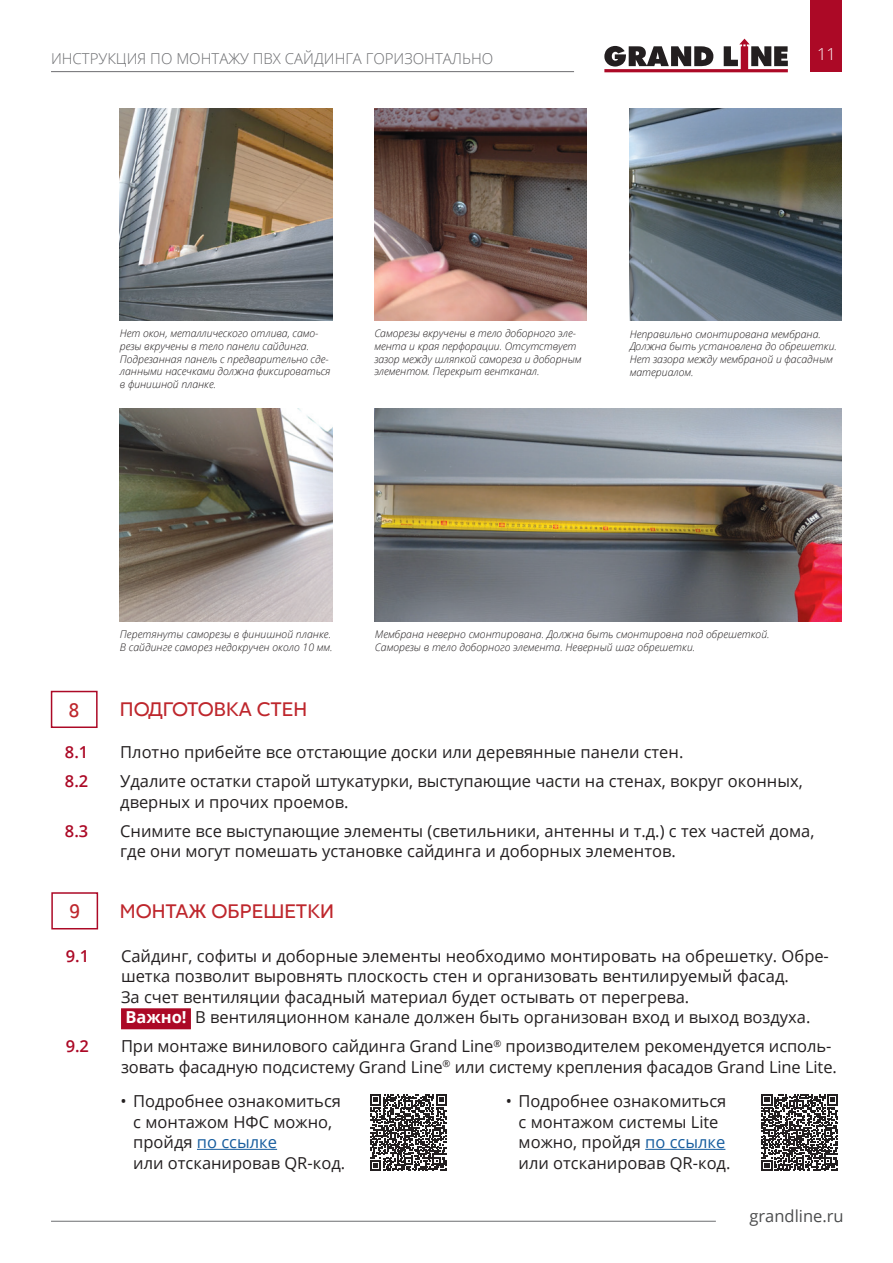
<style>
.page{position:relative;width:893px;height:1263px;background:#fff}
.page>*{position:absolute;margin:0;border:0;box-sizing:border-box;transform-origin:0 0}
.t1{font:19.5px "Red Ring";color:#be262c}
.t2{font:16.5px/20.5px "Open Sans";color:#231f20}
.t3{font:600 16.5px "Open Sans";color:#ac0926}
.t4{font:16.5px "Open Sans";color:#4b4c4d}
.t5{font:300 16.5px "Open Sans";color:#fff}
.t6{font:300 15px "Open Sans";color:#6c6d70}
.t7{font:italic 300 10.5px/12.6px "Open Sans";color:#231f20}
.s1{font-weight:700;color:#fff}
.s2{color:#175d9e}
</style>
<div class="page">
<div style="left:811px;top:0;width:31px;height:72px;background:#ac0926"></div>
<svg style="left:604px;top:39px;width:184px;height:33px"></svg>
<hr style="left:51px;top:71px;width:523px;height:1px;background:#6c6d70">
<hr style="left:51px;top:1221px;width:665px;height:1px;background:#6c6d70">
<img style="left:120px;top:108px;width:213px;height:212px">
<img style="left:120px;top:408px;width:213px;height:213px">
<img style="left:374px;top:108px;width:213px;height:213px">
<img style="left:374px;top:408px;width:468px;height:213px">
<img style="left:629px;top:108px;width:213px;height:213px">
<div style="left:51px;top:691px;width:47px;height:37px;border:2px solid #ac0926"></div>
<div style="left:51px;top:892px;width:47px;height:37px;border:2px solid #ac0926"></div>
<div style="left:121px;top:1008px;width:70px;height:21px;background:#ac0926"></div>
<svg style="left:370px;top:1094px;width:77px;height:77px"></svg>
<hr style="left:197px;top:1149px;width:80px;height:1px;background:#175d9e">
<hr style="left:645px;top:1149px;width:80px;height:1px;background:#175d9e">
<svg style="left:761px;top:1094px;width:77px;height:77px"></svg>
<p class="t6" style="left:51px;top:49px;width:444px">ИНСТРУКЦИЯ ПО МОНТАЖУ ПВХ САЙДИНГА ГОРИЗОНТАЛЬНО</p>
<p class="t5" style="left:817px;top:43px;width:20px">11</p>
<p class="t7" style="left:120px;top:327px;width:212px">Нет окон, металлического отлива, само&shy;резы вкручены в тело панели сайдинга.<br>Подрезанная панель с предварительно сде&shy;ланными насечками должна фиксироваться в финишной планке.</p>
<p class="t7" style="left:374px;top:327px;width:209px">Саморезы вкручены в тело доборного эле&shy;мента и края перфорации. Отсутствует зазор между шляпкой самореза и доборным элементом. Перекрыт вентканал.</p>
<p class="t7" style="left:630px;top:327px;width:209px">Неправильно смонтирована мембрана.<br>Должна быть установлена до обрешетки.<br>Нет зазора между мембраной и фасадным материалом.</p>
<p class="t7" style="left:120px;top:627px;width:214px">Перетянуты саморезы в финишной планке.<br>В сайдинге саморез недокручен около 10 мм.</p>
<p class="t1" style="left:69px;top:698px;width:13px">8</p>
<p class="t1" style="left:120px;top:697px;width:189px">ПОДГОТОВКА СТЕН</p>
<p class="t7" style="left:375px;top:627px;width:396px">Мембрана неверно смонтирована. Должна быть смонтировна под обрешеткой.<br>Саморезы в тело доборного элемента. Неверный шаг обрешетки.</p>
<p class="t3" style="left:65px;top:741px;width:25px">8.1</p>
<p class="t2" style="left:120px;top:741px;width:565px">Плотно прибейте все отстающие доски или деревянные панели стен.</p>
<p class="t3" style="left:65px;top:770px;width:25px">8.2</p>
<p class="t2" style="left:120px;top:770px;width:684px">Удалите остатки старой штукатурки, выступающие части на стенах, вокруг оконных, дверных и прочих проемов.</p>
<p class="t3" style="left:65px;top:819px;width:25px">8.3</p>
<p class="t2" style="left:120px;top:820px;width:696px">Снимите все выступающие элементы (светильники, антенны и т.д.) с тех частей дома, где они могут помешать установке сайдинга и доборных элементов.</p>
<p class="t1" style="left:69px;top:899px;width:13px">9</p>
<p class="t1" style="left:120px;top:899px;width:216px">МОНТАЖ ОБРЕШЕТКИ</p>
<p class="t3" style="left:66px;top:944px;width:25px">9.1</p>
<p class="t2" style="left:121px;top:945px;width:709px">Сайдинг, софиты и доборные элементы необходимо монтировать на обрешетку. Обре&shy;шетка позволит выровнять плоскость стен и организовать вентилируемый фасад.<br>За счет вентиляции фасадный материал будет остывать от перегрева.<br><span class="s1">Важно!</span> В вентиляционном канале должен быть организован вход и выход воздуха.</p>
<p class="t3" style="left:66px;top:1035px;width:25px">9.2</p>
<p class="t2" style="left:121px;top:1036px;width:717px">При монтаже винилового сайдинга Grand Line<sup>®</sup> производителем рекомендуется исполь&shy;зовать фасадную подсистему Grand Line<sup>®</sup> или систему крепления фасадов Grand Line Lite.</p>
<p class="t2" style="left:133px;top:1090px;width:213px;text-indent:-13px">• Подробнее ознакомиться с монтажом НФС можно, пройдя <span class="s2">по ссылке<br></span>или отсканировав QR-код.</p>
<p class="t2" style="left:519px;top:1090px;width:213px;text-indent:-13px">• Подробнее ознакомиться с монтажом системы Lite можно, пройдя <span class="s2">по ссылке </span>или отсканировав QR-код.</p>
<p class="t4" style="left:749px;top:1204px;width:96px">grandline.ru</p>
</div>
